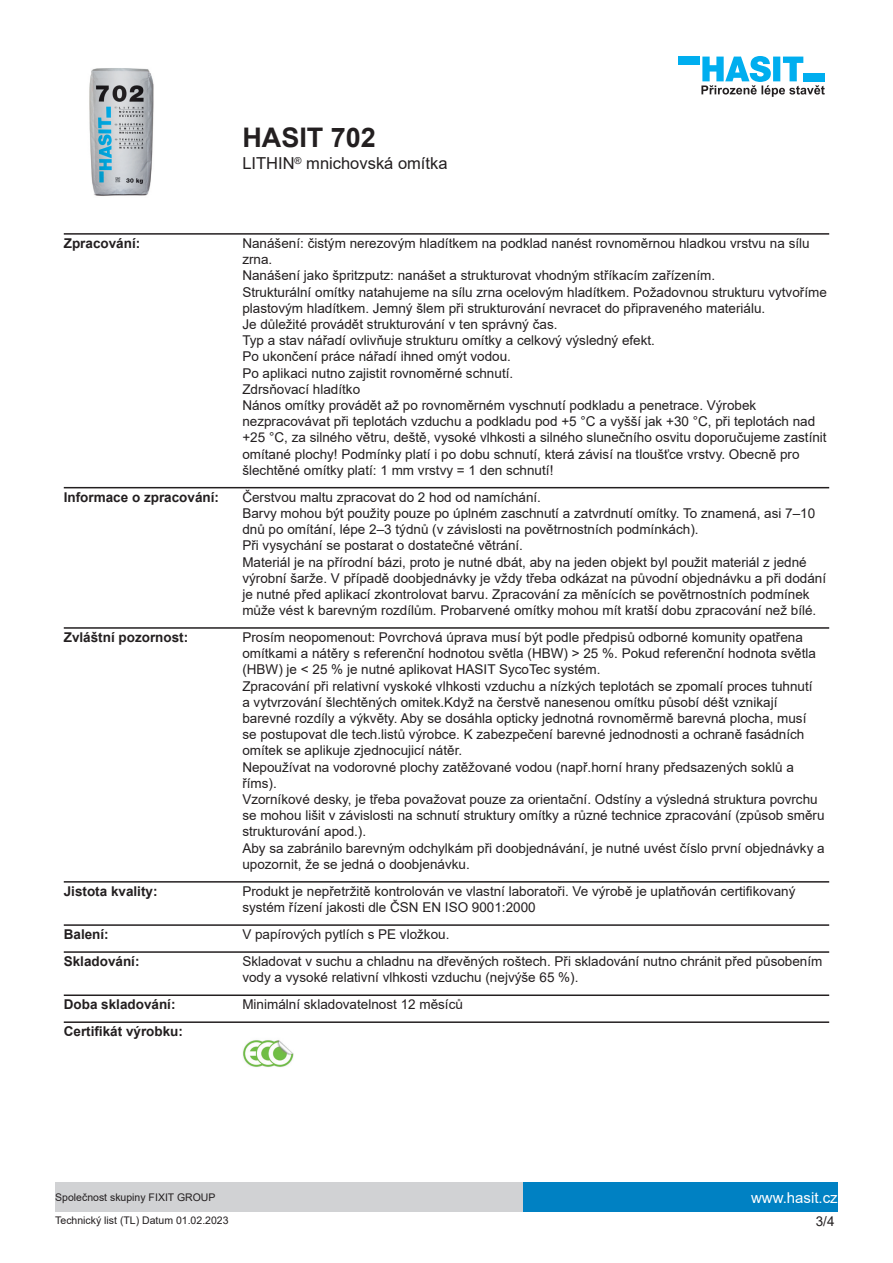
<style>
.page{position:relative;width:893px;height:1263px;background:#fff}
.page>*{position:absolute;margin:0;border:0;box-sizing:border-box;transform-origin:0 0}
.t1{font:700 27px "Arial";color:#231f20}
.t2{font:16.5px "Arial";color:#231f20}
.t3{font:15px "Arial";color:#fff}
.t4{font:13.5px/16.2px "Arial";color:#231f20}
.t5{font:700 13.5px "Arial";color:#231f20}
.t6{font:10.5px "Arial";color:#231f20}
</style>
<div class="page">
<img style="left:89px;top:68px;width:65px;height:128px">
<div style="left:679px;top:57px;width:21px;height:8px;background:#00aeef"></div>
<svg style="left:701px;top:56px;width:124px;height:41px"></svg>
<div style="left:523px;top:1182px;width:315px;height:30px;background:#0081c3"></div>
<div style="left:55px;top:1182px;width:468px;height:30px;background:#d1d2d4"></div>
<hr style="left:64px;top:233px;width:765px;height:2px;background:#231f20">
<hr style="left:64px;top:487px;width:765px;height:1px;background:#231f20">
<hr style="left:64px;top:627px;width:765px;height:2px;background:#231f20">
<hr style="left:64px;top:881px;width:765px;height:2px;background:#231f20">
<hr style="left:64px;top:924px;width:765px;height:2px;background:#231f20">
<hr style="left:64px;top:951px;width:765px;height:2px;background:#231f20">
<hr style="left:64px;top:994px;width:765px;height:2px;background:#231f20">
<hr style="left:64px;top:1021px;width:765px;height:2px;background:#231f20">
<img style="left:243px;top:1040px;width:50px;height:27px">
<h1 class="t1" style="left:242px;top:119px;width:135px">HASIT 702</h1>
<p class="t2" style="left:242px;top:152px;width:207px">LITHIN<sup>®</sup> mnichovská omítka</p>
<p class="t5" style="left:64px;top:234px;width:78px">Zpracování:</p>
<p class="t4" style="left:242px;top:235px;width:586px">Nanášení: čistým nerezovým hladítkem na podklad nanést rovnoměrnou hladkou vrstvu na sílu zrna.<br>Nanášení jako špritzputz: nanášet a strukturovat vhodným stříkacím zařízením.<br>Strukturální omítky natahujeme na sílu zrna ocelovým hladítkem. Požadovnou strukturu vytvoříme plastovým hladítkem. Jemný šlem při strukturování nevracet do připraveného materiálu.<br>Je důležité provádět strukturování v ten správný čas.<br>Typ a stav nářadí ovlivňuje strukturu omítky a celkový výsledný efekt.<br>Po ukončení práce nářadí ihned omýt vodou.<br>Po aplikaci nutno zajistit rovnoměrné schnutí.<br>Zdrsňovací hladítko<br>Nános omítky provádět až po rovnoměrném vyschnutí podkladu a penetrace. Výrobek nezpracovávat při teplotách vzduchu a podkladu pod +5 °C a vyšší jak +30 °C, při teplotách nad +25 °C, za silného větru, deště, vysoké vlhkosti a silného slunečního osvitu doporučujeme zastínit omítané plochy! Podmínky platí i po dobu schnutí, která závisí na tloušťce vrstvy. Obecně pro šlechtěné omítky platí: 1 mm vrstvy = 1 den schnutí!</p>
<p class="t5" style="left:64px;top:487px;width:157px">Informace o zpracování:</p>
<p class="t4" style="left:242px;top:489px;width:585px">Čerstvou maltu zpracovat do 2 hod od namíchání.<br>Barvy mohou být použity pouze po úplném zaschnutí a zatvrdnutí omítky. To znamená, asi 7–10 dnů po omítání, lépe 2–3 týdnů (v závislosti na povětrnostních podmínkách).<br>Při vysychání se postarat o dostatečné větrání.<br>Materiál je na přírodní bázi, proto je nutné dbát, aby na jeden objekt byl použit materiál z jedné výrobní šarže. V případě doobjednávky je vždy třeba odkázat na původní objednávku a při dodání je nutné před aplikací zkontrolovat barvu. Zpracování za měnících se povětrnostních podmínek může vést k barevným rozdílům. Probarvené omítky mohou mít kratší dobu zpracování než bílé.</p>
<p class="t5" style="left:64px;top:628px;width:126px">Zvláštní pozornost:</p>
<p class="t4" style="left:242px;top:629px;width:584px">Prosím neopomenout: Povrchová úprava musí být podle předpisů odborné komunity opatřena omítkami a nátěry s referenční hodnotou světla (HBW) &gt; 25 %. Pokud referenční hodnota světla (HBW) je &lt; 25 % je nutné aplikovat HASIT SycoTec systém.<br>Zpracování při relativní vyskoké vlhkosti vzduchu a nízkých teplotách se zpomalí proces tuhnutí<br>a vytvrzování šlechtěných omitek.Když na čerstvě nanesenou omítku působí déšt vznikají barevné rozdíly a výkvěty. Aby se dosáhla opticky jednotná rovnoměrmě barevná plocha, musí<br>se postupovat dle tech.listů výrobce. K zabezpečení barevné jednodnosti a ochraně fasádních omítek se aplikuje zjednocujicí nátěr.<br>Nepoužívat na vodorovné plochy zatěžované vodou (např.horní hrany předsazených soklů a říms).<br>Vzorníkové desky, je třeba považovat pouze za orientační. Odstíny a výsledná struktura povrchu se mohou lišit v závislosti na schnutí struktury omítky a různé technice zpracování (způsob směru strukturování apod.).<br>Aby sa zabránilo barevným odchylkám při doobjednávání, je nutné uvést číslo první objednávky a upozornit, že se jedná o doobjenávku.</p>
<p class="t5" style="left:64px;top:882px;width:95px">Jistota kvality:</p>
<p class="t4" style="left:242px;top:883px;width:555px">Produkt je nepřetržitě kontrolován ve vlastní laboratoři. Ve výrobě je uplatňován certifikovaný systém řízení jakosti dle ČSN EN ISO 9001:2000</p>
<p class="t5" style="left:64px;top:925px;width:47px">Balení:</p>
<p class="t4" style="left:242px;top:926px;width:209px">V papírových pytlích s PE vložkou.</p>
<p class="t5" style="left:64px;top:952px;width:77px">Skladování:</p>
<p class="t4" style="left:242px;top:953px;width:582px">Skladovat v suchu a chladnu na dřevěných roštech. Při skladování nutno chránit před působením vody a vysoké relativní vlhkosti vzduchu (nejvýše 65 %).</p>
<p class="t5" style="left:64px;top:995px;width:113px">Doba skladování:</p>
<p class="t4" style="left:242px;top:996px;width:222px">Minimální skladovatelnost 12 měsíců</p>
<p class="t5" style="left:64px;top:1022px;width:121px">Certifikát výrobku:</p>
<p class="t6" style="left:55px;top:1190px;width:162px">Společnost skupiny FIXIT GROUP</p>
<p class="t3" style="left:751px;top:1187px;width:88px">www.hasit.cz</p>
<p class="t6" style="left:55px;top:1213px;width:175px">Technický list (TL) Datum 01.02.2023</p>
<p class="t4" style="left:816px;top:1213px;width:20px">3/4</p>
</div>
